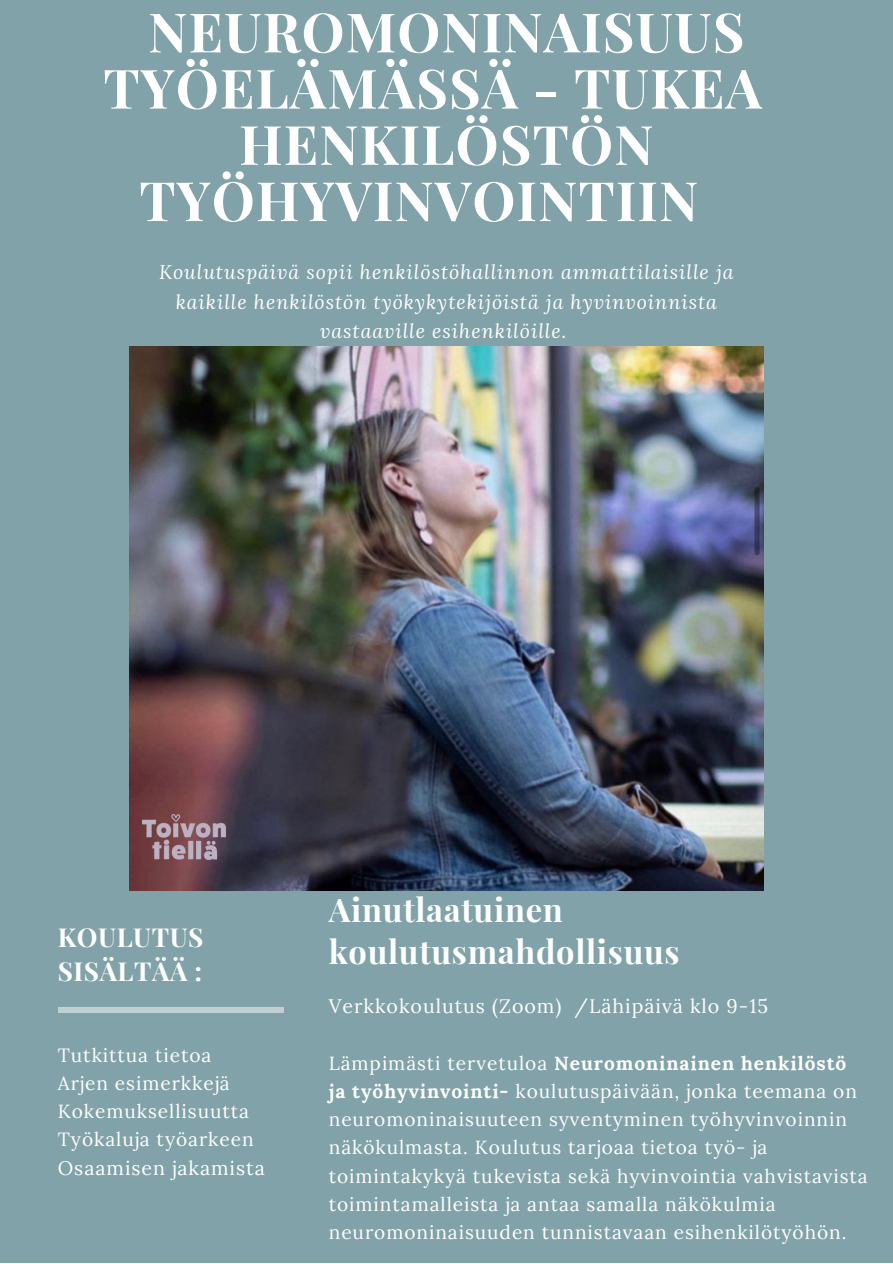
<style>
.page{position:relative;width:893px;height:1264px;background:#fff}
.page>*{position:absolute;margin:0;border:0;box-sizing:border-box;transform-origin:0 0}
.t1{font:700 54.45px/56.2px "Playfair Display";letter-spacing:.02em;color:#fefefe;text-align:center}
.t2{font:700 32.7px/42.8px "Playfair Display";letter-spacing:.02em;color:#fefefe}
.t3{font:700 26.1px "Playfair Display";letter-spacing:.02em;color:#fefefe}
.t4{font:italic 19.65px/29.2px "Lora";letter-spacing:.05em;color:#fefefe;text-align:center}
.t5{font:19.65px "Lora";letter-spacing:.05em;color:#fefefe}
.t6{font:19.05px/28px "Lora";letter-spacing:.05em;color:#fefefe}
.s1{font-weight:700}
</style>
<div class="page">
<div style="left:0;top:0;width:892px;height:1262px;background:#81a2a8"></div>
<div style="left:58px;top:1007px;width:225px;height:5px;background:#bfcfd2"></div>
<img style="left:129px;top:346px;width:634px;height:544px">
<img style="left:142px;top:814px;width:83px;height:45px">
<p class="t1" style="left:103px;top:2px;width:660px">NEUROMONINAISUUS<br>TYÖELÄMÄSSÄ - TUKEA<br>HENKILÖSTÖN<br>TYÖHYVINVOINTIIN</p>
<p class="t4" style="left:159px;top:257px;width:576px">Koulutuspäivä sopii henkilöstöhallinnon ammattilaisille ja kaikille henkilöstön työkykytekijöistä ja hyvinvoinnista vastaaville esihenkilöille.</p>
<p class="t3" style="left:58px;top:918px;width:147px">KOULUTUS</p>
<p class="t3" style="left:58px;top:952px;width:146px">SISÄLTÄÄ :</p>
<p class="t6" style="left:58px;top:1040px;width:155px">Tutkittua tietoa</p>
<p class="t6" style="left:58px;top:1068px;width:173px">Arjen esimerkkejä</p>
<p class="t6" style="left:58px;top:1096px;width:193px">Kokemuksellisuutta</p>
<p class="t6" style="left:58px;top:1124px;width:197px">Työkaluja työarkeen</p>
<p class="t5" style="left:58px;top:1155px;width:208px">Osaamisen jakamista</p>
<p class="t2" style="left:329px;top:886px;width:352px">Ainutlaatuinen koulutusmahdollisuus</p>
<p class="t5" style="left:329px;top:993px;width:441px">Verkkokoulutus (Zoom) /Lähipäivä klo 9-15</p>
<p class="t6" style="left:329px;top:1049px;width:540px">Lämpimästi tervetuloa <span class="s1">Neuromoninainen henkilöstö<br>ja työhyvinvointi-</span> koulutuspäivään, jonka teemana on neuromoninaisuuteen syventyminen työhyvinvoinnin näkökulmasta. Koulutus tarjoaa tietoa työ- ja toimintakykyä tukevista sekä hyvinvointia vahvistavista toimintamalleista ja antaa samalla näkökulmia neuromoninaisuuden tunnistavaan esihenkilötyöhön.</p>
</div>
